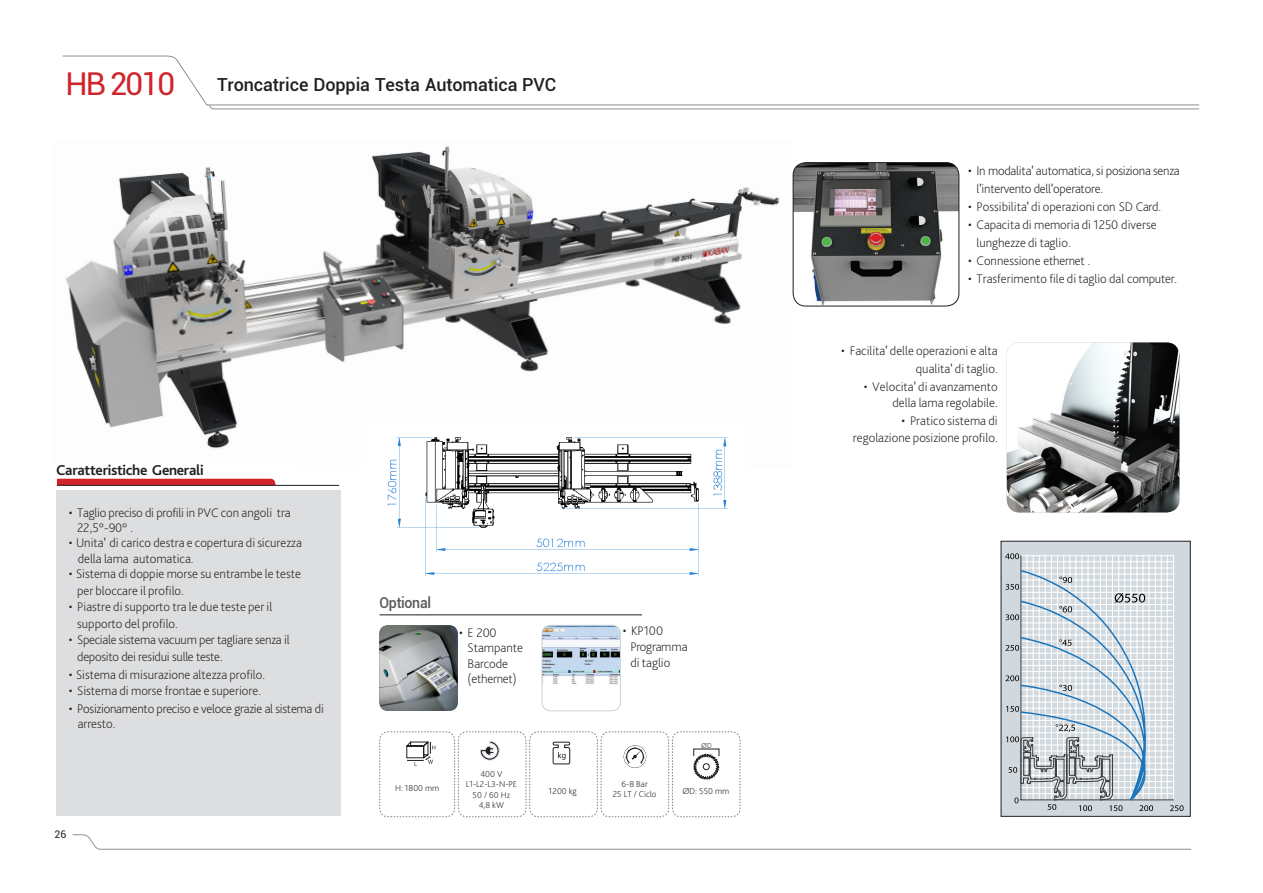
<style>
.page{position:relative;width:1263px;height:893px;background:#fff}
.page>*{position:absolute;margin:0;border:0;box-sizing:border-box;transform-origin:0 0}
.t1{font:31.5px "Roboto";letter-spacing:-.06em;color:#d1232a}
.t2{font:500 18px "Roboto";letter-spacing:-.005em;color:#231f20}
.t3{font:700 15px "Bliss Pro";letter-spacing:-.02em;color:#231f20}
.t4{font:500 15px "Roboto";letter-spacing:-.02em;color:#57585a;scale:.94 1}
.liste_beyaz{font:200 13.05px/16.5px "Bliss Pro";color:#231f20}
.liste_beyaz-2{font:200 13.05px/14.5px "Bliss Pro";letter-spacing:-.02em;color:#231f20}
.t5{font:10.5px "Roboto";color:#231f20}
.t6{font:200 9px "Bliss Pro";color:#231f20}
.t7{font:200 9px "Bliss Pro";color:#231f20;scale:1.08 1}
.t8{font:200 7.5px "Bliss Pro";color:#231f20;scale:1.08 1}
</style>
<div class="page">
<svg style="left:209px;top:106px;width:990px;height:4px"></svg>
<svg style="left:62px;top:55px;width:1138px;height:51px"></svg>
<svg style="left:72px;top:834px;width:1119px;height:16px"></svg>
<img style="left:65px;top:146px;width:728px;height:303px">
<img style="left:793px;top:163px;width:166px;height:143px">
<div style="left:793px;top:162px;width:166px;height:144px;border:1px solid #231f20;border-radius:13px"></div>
<img style="left:1007px;top:342px;width:172px;height:170px">
<div style="left:56px;top:490px;width:285px;height:326px;background:#dddee0"></div>
<svg style="left:57px;top:479px;width:219px;height:6px"></svg>
<hr style="left:57px;top:485px;width:282px;height:1px;background:#231f20">
<img style="left:362px;top:423px;width:383px;height:153px">
<div style="left:1001px;top:541px;width:189px;height:275px;background:#d1d9de"></div>
<hr style="left:1167px;top:556px;width:1px;height:244px;background:#fff">
<hr style="left:1021px;top:561px;width:152px;height:1px;background:#fff">
<hr style="left:1021px;top:568px;width:152px;height:1px;background:#fff">
<hr style="left:1021px;top:574px;width:152px;height:1px;background:#fff">
<hr style="left:1021px;top:580px;width:152px;height:1px;background:#fff">
<hr style="left:1021px;top:592px;width:152px;height:1px;background:#fff">
<hr style="left:1021px;top:598px;width:152px;height:1px;background:#fff">
<hr style="left:1021px;top:604px;width:152px;height:1px;background:#fff">
<hr style="left:1021px;top:610px;width:152px;height:1px;background:#fff">
<hr style="left:1021px;top:623px;width:152px;height:1px;background:#fff">
<hr style="left:1021px;top:629px;width:152px;height:1px;background:#fff">
<hr style="left:1021px;top:635px;width:152px;height:1px;background:#fff">
<hr style="left:1021px;top:641px;width:152px;height:1px;background:#fff">
<hr style="left:1021px;top:653px;width:152px;height:1px;background:#fff">
<hr style="left:1021px;top:659px;width:152px;height:1px;background:#fff">
<hr style="left:1021px;top:665px;width:152px;height:1px;background:#fff">
<hr style="left:1021px;top:671px;width:152px;height:1px;background:#fff">
<hr style="left:1021px;top:684px;width:152px;height:1px;background:#fff">
<hr style="left:1021px;top:690px;width:152px;height:1px;background:#fff">
<hr style="left:1021px;top:696px;width:152px;height:1px;background:#fff">
<hr style="left:1021px;top:702px;width:152px;height:1px;background:#fff">
<hr style="left:1021px;top:714px;width:152px;height:1px;background:#fff">
<hr style="left:1021px;top:720px;width:152px;height:1px;background:#fff">
<hr style="left:1021px;top:726px;width:152px;height:1px;background:#fff">
<hr style="left:1021px;top:732px;width:152px;height:1px;background:#fff">
<hr style="left:1021px;top:745px;width:152px;height:1px;background:#fff">
<hr style="left:1021px;top:751px;width:152px;height:1px;background:#fff">
<hr style="left:1021px;top:757px;width:152px;height:1px;background:#fff">
<hr style="left:1021px;top:763px;width:152px;height:1px;background:#fff">
<hr style="left:1021px;top:775px;width:152px;height:1px;background:#fff">
<hr style="left:1021px;top:781px;width:152px;height:1px;background:#fff">
<hr style="left:1021px;top:787px;width:152px;height:1px;background:#fff">
<hr style="left:1021px;top:793px;width:152px;height:1px;background:#fff">
<hr style="left:1173px;top:556px;width:1px;height:244px;background:#fff">
<hr style="left:1021px;top:586px;width:152px;height:1px;background:#fff">
<hr style="left:1021px;top:647px;width:152px;height:1px;background:#fff">
<hr style="left:1021px;top:708px;width:152px;height:1px;background:#fff">
<hr style="left:1021px;top:769px;width:152px;height:1px;background:#fff">
<hr style="left:1021px;top:555px;width:152px;height:1px;background:#fff">
<hr style="left:1021px;top:616px;width:152px;height:1px;background:#fff">
<hr style="left:1021px;top:677px;width:152px;height:1px;background:#fff">
<hr style="left:1021px;top:738px;width:152px;height:1px;background:#fff">
<hr style="left:1161px;top:556px;width:1px;height:244px;background:#fff">
<hr style="left:1155px;top:556px;width:1px;height:244px;background:#fff">
<hr style="left:1149px;top:556px;width:1px;height:244px;background:#fff">
<hr style="left:1137px;top:556px;width:1px;height:244px;background:#fff">
<hr style="left:1130px;top:556px;width:1px;height:244px;background:#fff">
<hr style="left:1124px;top:556px;width:1px;height:244px;background:#fff">
<hr style="left:1118px;top:556px;width:1px;height:244px;background:#fff">
<hr style="left:1106px;top:556px;width:1px;height:244px;background:#fff">
<hr style="left:1100px;top:556px;width:1px;height:244px;background:#fff">
<hr style="left:1094px;top:556px;width:1px;height:244px;background:#fff">
<hr style="left:1088px;top:556px;width:1px;height:244px;background:#fff">
<hr style="left:1075px;top:556px;width:1px;height:244px;background:#fff">
<hr style="left:1069px;top:556px;width:1px;height:244px;background:#fff">
<hr style="left:1063px;top:556px;width:1px;height:244px;background:#fff">
<hr style="left:1057px;top:556px;width:1px;height:244px;background:#fff">
<hr style="left:1045px;top:556px;width:1px;height:244px;background:#fff">
<hr style="left:1039px;top:556px;width:1px;height:244px;background:#fff">
<hr style="left:1033px;top:556px;width:1px;height:244px;background:#fff">
<hr style="left:1027px;top:556px;width:1px;height:244px;background:#fff">
<hr style="left:1112px;top:556px;width:1px;height:244px;background:#fff">
<hr style="left:1051px;top:556px;width:1px;height:244px;background:#fff">
<hr style="left:1143px;top:556px;width:1px;height:244px;background:#fff">
<hr style="left:1082px;top:556px;width:1px;height:244px;background:#fff">
<hr style="left:1020px;top:556px;width:1px;height:244px;background:#404040">
<hr style="left:1021px;top:799px;width:152px;height:1px;background:#404040">
<svg style="left:1005px;top:553px;width:14px;height:6px"></svg>
<svg style="left:1170px;top:805px;width:13px;height:6px"></svg>
<svg style="left:1005px;top:569px;width:148px;height:242px"></svg>
<hr style="left:380px;top:615px;width:262px;height:1px;background:#231f20">
<img style="left:379px;top:625px;width:79px;height:86px">
<img style="left:542px;top:625px;width:78px;height:86px">
<div style="left:542px;top:625px;width:79px;height:86px;border:1px solid #ced3d7;border-radius:9px"></div>
<svg style="left:379px;top:731px;width:362px;height:86px"></svg>
<div style="left:693px;top:749px;width:26px;height:7px;border:1px solid #231f20"></div>
<p class="t1" style="left:65px;top:62px;width:111px">HB 2010</p>
<h2 class="t2" style="left:217px;top:72px;width:341px">Troncatrice Doppia Testa Automatica PVC</h2>
<p class="t3" style="left:56px;top:461px;width:149px">Caratteristiche Generali</p>
<p class="liste_beyaz-2" style="left:77px;top:505px;width:215px;text-indent:-9px">• Taglio preciso di profili in PVC con angoli tra<br>22,5°-90° .</p>
<p class="liste_beyaz" style="left:78px;top:534px;width:226px;text-indent:-9px">• Unita di carico destra e copertura di sicurezza della lama automatica.</p>
<p class="liste_beyaz" style="left:77px;top:565px;width:225px;text-indent:-9px">• Sistema di doppie morse su entrambe le teste per bloccare il profilo.</p>
<p class="liste_beyaz" style="left:77px;top:598px;width:197px;text-indent:-9px">• Piastre di supporto tra le due teste per il supporto del profilo.</p>
<p class="liste_beyaz-2" style="left:77px;top:631px;width:214px;line-height:16.5px;text-indent:-9px">• Speciale sistema vacuum per tagliare senza il deposito dei residui sulle teste.</p>
<p class="liste_beyaz" style="left:69px;top:666px;width:198px">• Sistema di misurazione altezza profilo.</p>
<p class="liste_beyaz" style="left:69px;top:682px;width:194px">• Sistema di morse frontae e superiore.</p>
<p class="liste_beyaz-2" style="left:78px;top:701px;width:248px;text-indent:-9px">• Posizionamento preciso e veloce grazie al sistema di arresto.</p>
<p class="t5" style="left:54px;top:827px;width:13px">26</p>
<p class="t4" style="left:380px;top:592px;width:56px">Optional</p>
<p class="liste_beyaz" style="left:468px;top:624px;width:57px;line-height:15px;text-indent:-9px">• E 200<br>Stampante</p>
<p class="liste_beyaz-2" style="left:468px;top:656px;width:51px;line-height:15px">Barcode (ethernet)</p>
<p class="t6" style="left:480px;top:768px;width:23px">400 V</p>
<p class="t6" style="left:466px;top:778px;width:53px">L1-L2-L3-N-PE</p>
<p class="t6" style="left:473px;top:789px;width:39px">50 / 60 Hz</p>
<p class="t6" style="left:479px;top:799px;width:27px">4,8 kW</p>
<p class="t6" style="left:395px;top:782px;width:46px">H: 1800 mm</p>
<p class="t6" style="left:549px;top:786px;width:30px">1200 kg</p>
<p class="liste_beyaz" style="left:623px;top:623px;width:42px">• KP100</p>
<p class="liste_beyaz" style="left:630px;top:638px;width:59px">Programma di taglio</p>
<p class="t6" style="left:621px;top:778px;width:28px">6-8 Bar</p>
<p class="t6" style="left:613px;top:789px;width:45px">25 LT / Ciclo</p>
<p class="t8" style="left:701px;top:741px;width:11px">ØD</p>
<p class="t7" style="left:682px;top:785px;width:45px">ØD: 550 mm</p>
<p class="liste_beyaz-2" style="left:976px;top:161px;width:205px;line-height:18px;text-indent:-9px">• In modalita automatica, si posiziona senza l intervento dell operatore.</p>
<p class="liste_beyaz" style="left:968px;top:198px;width:195px">• Possibilita di operazioni con SD Card.</p>
<p class="liste_beyaz" style="left:976px;top:215px;width:182px;line-height:18px;text-indent:-9px">• Capacita di memoria di 1250 diverse lunghezze di taglio.</p>
<p class="liste_beyaz" style="left:968px;top:252px;width:124px">• Connessione ethernet .</p>
<p class="liste_beyaz" style="left:968px;top:270px;width:211px">• Trasferimento file di taglio dal computer.</p>
<p class="liste_beyaz" style="left:841px;top:341px;width:158px;line-height:18px;text-align:right">• Facilita delle operazioni e alta qualita di taglio.</p>
<p class="liste_beyaz" style="left:864px;top:378px;width:135px;text-align:right">• Velocita di avanzamento della lama regolabile.</p>
<p class="liste_beyaz" style="left:853px;top:412px;width:146px;text-align:right">• Pratico sistema di regolazione posizione profilo.</p>
</div>
